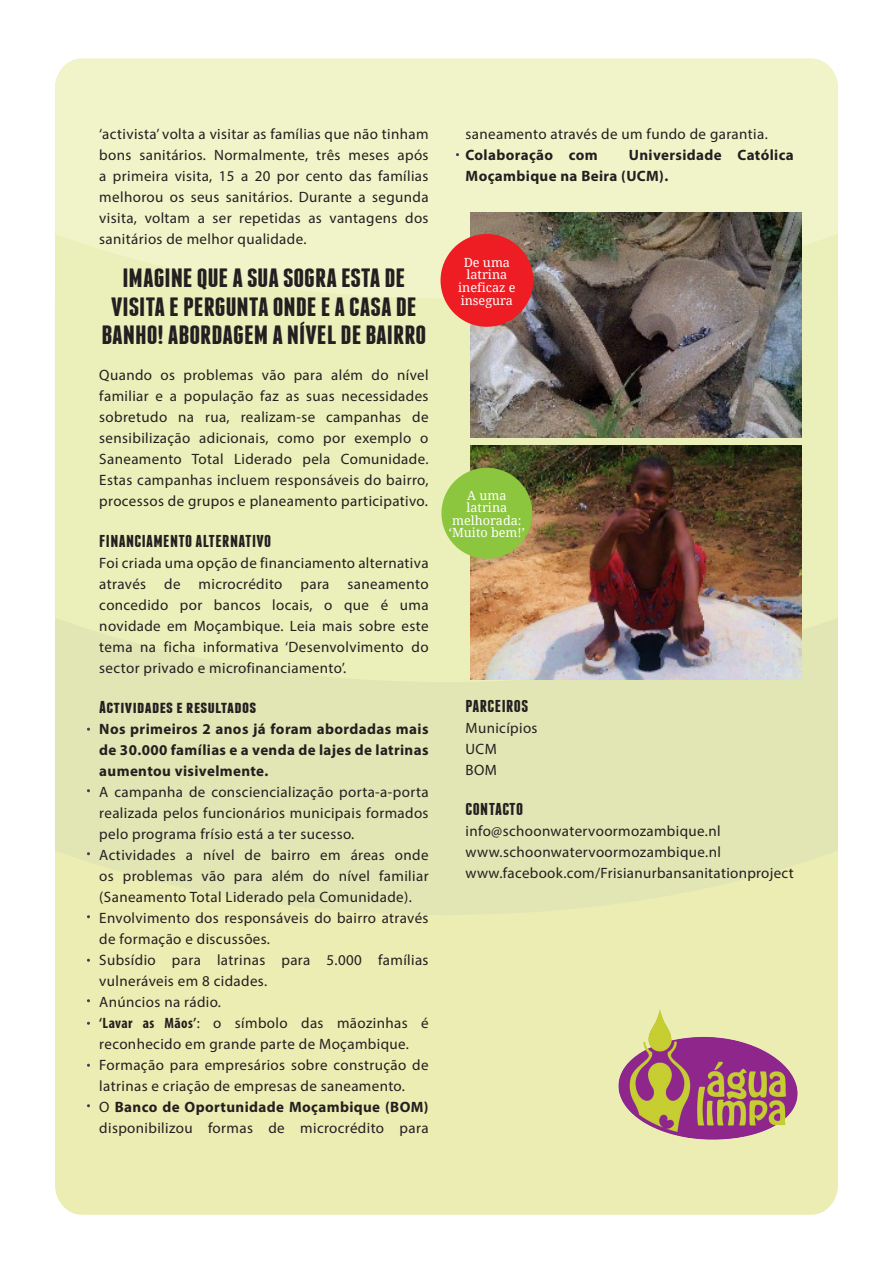
<style>
.page{position:relative;width:893px;height:1263px;background:#fff}
.page>*{position:absolute;margin:0;border:0;box-sizing:border-box;transform-origin:0 0}
.t1{font:700 26.4px/28.5px "Franchise";color:#231f20;text-align:center;scale:1.14 1}
.t2{font:700 17.1px "Franchise";letter-spacing:.02em;color:#231f20;scale:1.14 1}
.t3{font:15px/21px "Myriad Pro";letter-spacing:.025em;color:#231f20;text-align:justify}
.t4{font:700 15px/21px "Myriad Pro";letter-spacing:.025em;color:#231f20;text-align:justify}
.t5{font:12.6px/12.6px "Droid Serif";color:#fff;text-align:center}
.s1{font-weight:700;font-stretch:condensed}
.s2{font-weight:700}
</style>
<div class="page">
<div style="left:55px;top:915px;width:783px;height:300px;background:#ebedb3"></div>
<svg style="left:55px;top:682px;width:783px;height:233px;background:#e2e6b4"></svg>
<div style="left:55px;top:298px;width:783px;height:384px;background:#ebefba"></div>
<div style="left:55px;top:59px;width:783px;height:239px;background:#f1f4c9"></div>
<img style="left:614px;top:1001px;width:187px;height:144px">
<img style="left:471px;top:445px;width:330px;height:235px">
<div style="left:441px;top:468px;width:91px;height:91px;background:#8bc63e;border-radius:50%"></div>
<img style="left:471px;top:213px;width:330px;height:225px">
<div style="left:441px;top:234px;width:92px;height:93px;background:#ee1d23;border-radius:50%"></div>
<svg style="left:298px;top:320px;width:8px;height:7px"></svg>
<p class="t3" style="left:99px;top:123px;width:331px">‘activista’ volta a visitar as famílias que não tinham bons sanitários. Normalmente, três meses após a primeira visita, 15 a 20 por cento das famílias melhorou os seus sanitários. Durante a segunda visita, voltam a ser repetidas as vantagens dos sanitários de melhor qualidade.</p>
<p class="t1" style="left:101px;top:264px;width:287px">IMAGINE QUE A SUA SOGRA ESTA DE<br>VISITA E PERGUNTA ONDE E A CASA DE<br>BANHO! ABORDAGEM A NIVEL DE BAIRRO</p>
<p class="t3" style="left:99px;top:365px;width:331px">Quando os problemas vão para além do nível familiar e a população faz as suas necessidades sobretudo na rua, realizam-se campanhas de sensibilização adicionais, como por exemplo o Saneamento Total Liderado pela Comunidade.<br>Estas campanhas incluem responsáveis do bairro, processos de grupos e planeamento participativo.</p>
<p class="t2" style="left:99px;top:533px;width:152px">FINANCIAMENTO ALTERNATIVO</p>
<p class="t3" style="left:99px;top:552px;width:331px">Foi criada uma opção de financiamento alternativa através de microcrédito para saneamento concedido por bancos locais, o que é uma novidade em Moçambique. Leia mais sobre este tema na ficha informativa ‘Desenvolvimento do sector privado e microfinanciamento’.</p>
<p class="t2" style="left:99px;top:699px;width:139px">Actividades e resultados</p>
<p class="t4" style="left:99px;top:718px;width:331px">Nos primeiros 2 anos já foram abordadas mais de 30.000 famílias e a venda de lajes de latrinas aumentou visivelmente.</p>
<p class="t3" style="left:99px;top:782px;width:331px">A campanha de consciencialização porta-a-porta realizada pelos funcionários municipais formados pelo programa frísio está a ter sucesso.</p>
<p class="t3" style="left:99px;top:845px;width:331px">Actividades a nível de bairro em áreas onde os problemas vão para além do nível familiar (Saneamento Total Liderado pela Comunidade).</p>
<p class="t3" style="left:99px;top:908px;width:331px">Envolvimento dos responsáveis do bairro através de formação e discussões.</p>
<p class="t3" style="left:99px;top:950px;width:331px">Subsídio para latrinas para 5.000 famílias vulneráveis em 8 cidades.</p>
<p class="t3" style="left:99px;top:992px;width:123px">Anúncios na rádio.</p>
<p class="t3" style="left:99px;top:1013px;width:331px"><span class="s1">‘Lavar as Mãos’</span>: o símbolo das mãozinhas é reconhecido em grande parte de Moçambique.</p>
<p class="t3" style="left:99px;top:1055px;width:331px">Formação para empresários sobre construção de latrinas e criação de empresas de saneamento.</p>
<p class="t3" style="left:99px;top:1097px;width:331px">O <span class="s2">Banco de Oportunidade Moçambique (BOM) </span>disponibilizou formas de microcrédito para</p>
<p class="t3" style="left:466px;top:123px;width:304px">saneamento através de um fundo de garantia.</p>
<p class="t4" style="left:466px;top:144px;width:134px">Colaboração com</p>
<p class="t4" style="left:466px;top:144px;width:330px;text-indent:163px">Universidade Católica<br>Moçambique na Beira (UCM).</p>
<p class="t5" style="left:464px;top:256px;width:48px">De uma</p>
<p class="t5" style="left:466px;top:269px;width:42px">latrina</p>
<p class="t5" style="left:458px;top:281px;width:59px;text-align:left">ineficaz e insegura</p>
<p class="t5" style="left:467px;top:489px;width:41px">A uma</p>
<p class="t5" style="left:449px;top:501px;width:77px">latrina melhorada: ‘Muito bem!’</p>
<p class="t2" style="left:466px;top:698px;width:56px">PARCEIROS</p>
<p class="t3" style="left:466px;top:717px;width:74px">Municípios</p>
<p class="t3" style="left:466px;top:738px;width:33px">UCM</p>
<p class="t3" style="left:466px;top:759px;width:33px">BOM</p>
<p class="t2" style="left:466px;top:801px;width:52px">CONTACTO</p>
<p class="t3" style="left:466px;top:821px;width:257px">info@schoonwatervoormozambique.nl</p>
<p class="t3" style="left:466px;top:842px;width:257px">www.schoonwatervoormozambique.nl</p>
<p class="t3" style="left:466px;top:863px;width:330px">www.facebook.com/Frisianurbansanitationproject</p>
</div>
